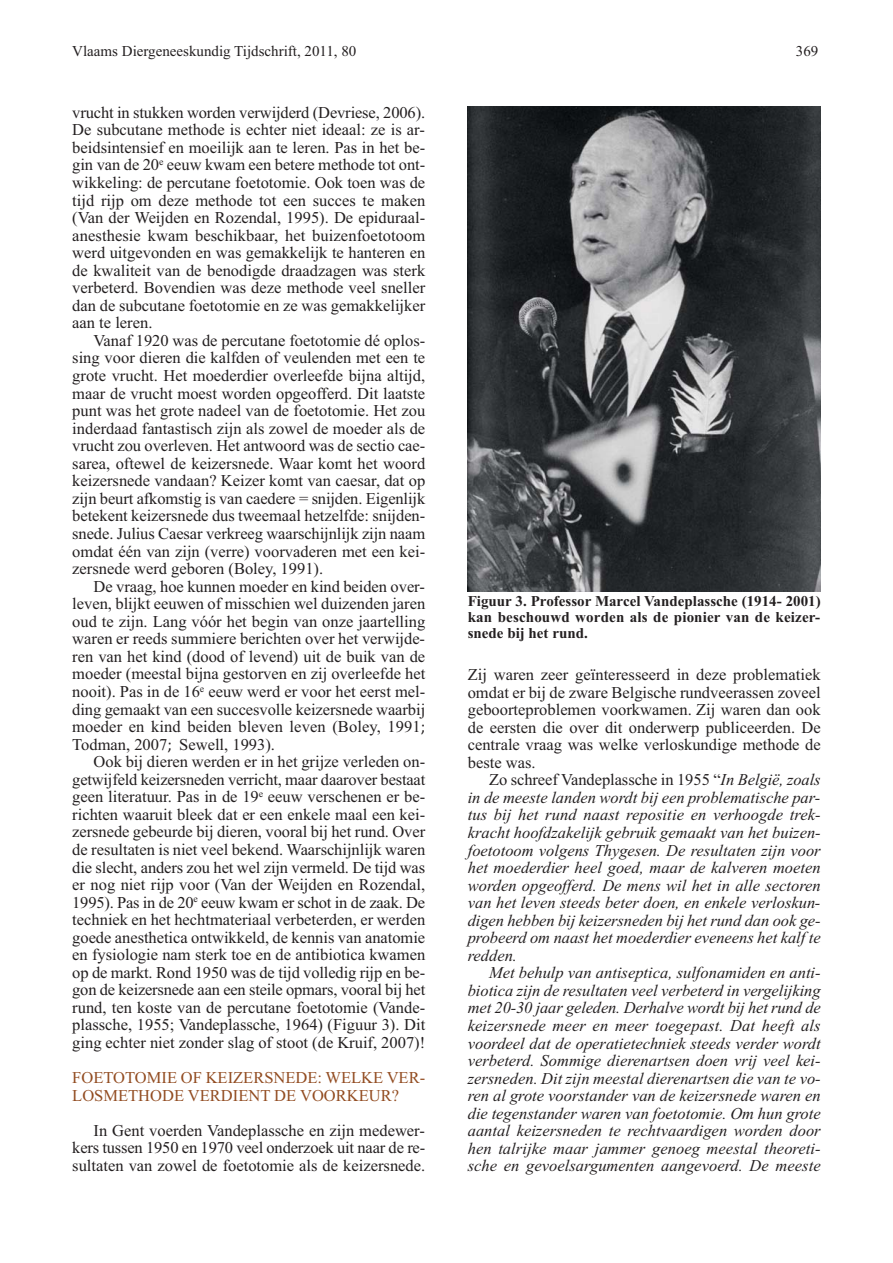
<style>
.page{position:relative;width:893px;height:1263px;background:#fff}
.page>*{position:absolute;margin:0;border:0;box-sizing:border-box;transform-origin:0 0}
.t1{font:16.5px/17.5px "Times New Roman";color:#231f20;text-align:justify}
.t2{font:italic 16.5px/17.5px "Times New Roman";color:#231f20;text-align:justify}
.t3{font:16.5px/17.5px "Times New Roman";color:#924c21}
.t4{font:700 15px/16.2px "Times New Roman";letter-spacing:.01em;color:#231f20;text-align:justify}
.t5{font:15px "Times New Roman";color:#231f20}
.s1{font-family:"Calibri"}
.s2{font-style:normal}
</style>
<div class="page">
<img style="left:468px;top:106px;width:353px;height:485px">
<p class="t5" style="left:72px;top:46px;width:286px">Vlaams Diergeneeskundig Tijdschrift, 2011, 80</p>
<p class="t5" style="left:796px;top:46px;width:24px">369</p>
<p class="t1" style="left:72px;top:105px;width:355px">vrucht in stukken worden verwijderd (Devriese, 2006).<br>De subcutane methode is echter niet ideaal: ze is ar&shy;beidsintensief en moeilijk aan te leren. Pas in het be&shy;gin van de 20<sup>e</sup> eeuw kwam een betere methode tot ont&shy;wikkeling: de percutane foetotomie. Ook toen was de tijd rijp om deze methode tot een succes te maken (Van der Weijden en Rozendal, 1995). De epiduraal&shy;anesthesie kwam beschikbaar, het buizenfoetotoom werd uitgevonden en was gemakkelijk te hanteren en de kwaliteit van de benodigde draadzagen was sterk verbeterd. Bovendien was deze methode veel sneller dan de subcutane foetotomie en ze was gemakkelijker aan te leren.</p>
<p class="t1" style="left:72px;top:333px;width:354px;text-indent:21px">Vanaf 1920 was de percutane foetotomie dé oplos&shy;sing voor dieren die kalfden of veulenden met een te grote vrucht. Het moederdier overleefde bijna altijd, maar de vrucht moest worden opgeofferd. Dit laatste punt was het grote nadeel van de foetotomie. Het zou inderdaad fantastisch zijn als zowel de moeder als de vrucht zou overleven. Het antwoord was de sectio cae&shy;sarea, oftewel de keizersnede. Waar komt het woord keizersnede vandaan? Keizer komt van caesar, dat op zijn beurt afkomstig is van caedere = snijden. Eigenlijk betekent keizersnede dus tweemaal hetzelfde: snijden&shy;snede. Julius Caesar verkreeg waarschijnlijk zijn naam omdat één van zijn (verre) voorvaderen met een kei&shy;zersnede werd geboren (Boley, 1991).</p>
<p class="t1" style="left:72px;top:579px;width:354px;text-indent:21px">De vraag, hoe kunnen moeder en kind beiden over&shy;leven, blijkt eeuwen of misschien wel duizenden jaren oud te zijn. Lang vóór het begin van onze jaartelling waren er reeds summiere berichten over het verwijde&shy;ren van het kind (dood of levend) uit de buik van de moeder (meestal bijna gestorven en zij overleefde het nooit). Pas in de 16<sup>e</sup> eeuw werd er voor het eerst mel&shy;ding gemaakt van een succesvolle keizersnede waarbij moeder en kind beiden bleven leven (Boley, 1991<span class="s1">; </span>Todman, 2007<span class="s1">;</span> Sewell, 1993).</p>
<p class="t1" style="left:72px;top:754px;width:354px;text-indent:21px">Ook bij dieren werden er in het grijze verleden on&shy;getwijfeld keizersneden verricht, maar daarover bestaat geen literatuur. Pas in de 19<sup>e</sup> eeuw verschenen er be&shy;richten waaruit bleek dat er een enkele maal een kei&shy;zersnede gebeurde bij dieren, vooral bij het rund. Over de resultaten is niet veel bekend. Waarschijnlijk waren die slecht, anders zou het wel zijn vermeld. De tijd was er nog niet rijp voor (Van der Weijden en Rozendal, 1995). Pas in de 20<sup>e</sup> eeuw kwam er schot in de zaak. De techniek en het hechtmateriaal verbeterden, er werden goede anesthetica ontwikkeld, de kennis van anatomie en fysiologie nam sterk toe en de antibiotica kwamen op de markt. Rond 1950 was de tijd volledig rijp en be&shy;gon de keizersnede aan een steile opmars, vooral bij het rund, ten koste van de percutane foetotomie (Vande&shy;plassche, 1955; Vandeplassche, 1964) (Figuur 3). Dit ging echter niet zonder slag of stoot (de Kruif, 2007)!</p>
<p class="t3" style="left:72px;top:1070px;width:354px">FOETOTOMIE OF KEIZERSNEDE: WELKE VER-<br>LOSMETHODE VERDIENT DE VOORKEUR?</p>
<p class="t1" style="left:72px;top:1123px;width:354px;text-indent:21px">In Gent voerden Vandeplassche en zijn medewer&shy;kers tussen 1950 en 1970 veel onderzoek uit naar de re&shy;sultaten van zowel de foetotomie als de keizersnede.</p>
<p class="t4" style="left:468px;top:594px;width:354px">Figuur 3. Professor Marcel Vandeplassche (1914- 2001) kan beschouwd worden als de pionier van de keizer&shy;snede bij het rund.</p>
<p class="t1" style="left:468px;top:667px;width:354px">Zij waren zeer geïnteresseerd in deze problematiek omdat er bij de zware Belgische rundveerassen zoveel geboorteproblemen voorkwamen. Zij waren dan ook de eersten die over dit onderwerp publiceerden. De centrale vraag was welke verloskundige methode de beste was.</p>
<p class="t2" style="left:468px;top:772px;width:354px;text-indent:21px"><span class="s2">Zo schreef Vandeplassche in 1955 “</span>In België, zoals in de meeste landen wordt bij een problematische par&shy;tus bij het rund naast repositie en verhoogde trek&shy;kracht hoofdzakelijk gebruik gemaakt van het buizen&shy;foetotoom volgens Thygesen. De resultaten zijn voor het moederdier heel goed, maar de kalveren moeten worden opgeofferd. De mens wil het in alle sectoren van het leven steeds beter doen, en enkele verloskun&shy;digen hebben bij keizersneden bij het rund dan ook ge&shy;probeerd om naast het moederdier eveneens het kalf te redden.</p>
<p class="t2" style="left:468px;top:966px;width:354px;text-indent:21px">Met behulp van antiseptica, sulfonamiden en anti&shy;biotica zijn de resultaten veel verbeterd in vergelijking met 20-30 jaar geleden. Derhalve wordt bij het rund de keizersnede meer en meer toegepast. Dat heeft als voordeel dat de operatietechniek steeds verder wordt verbeterd. Sommige dierenartsen doen vrij veel kei&shy;zersneden. Dit zijn meestal dierenartsen die van te vo&shy;ren al grote voorstander van de keizersnede waren en die tegenstander waren van foetotomie. Om hun grote aantal keizersneden te rechtvaardigen worden door hen talrijke maar jammer genoeg meestal theoreti&shy;sche en gevoelsargumenten aangevoerd. De meeste</p>
</div>
